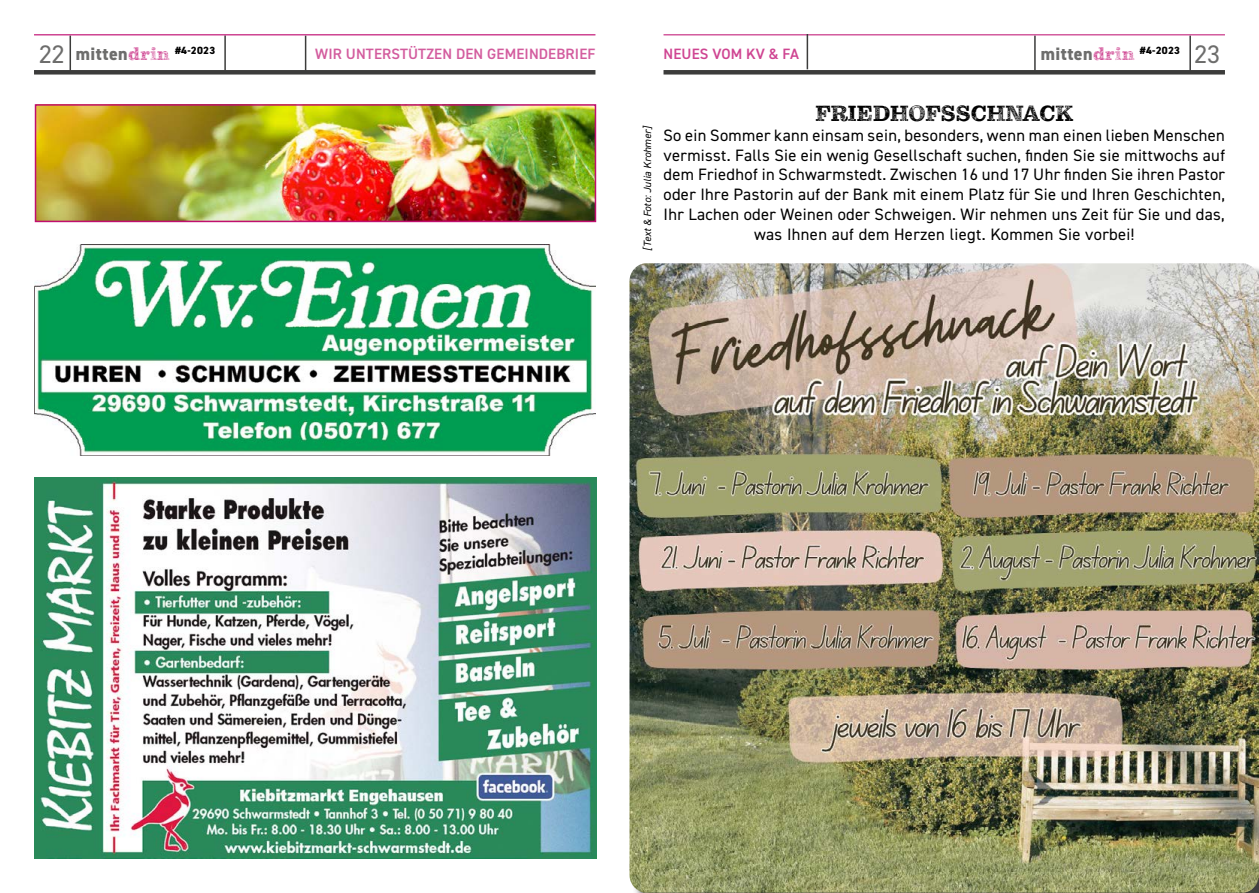
<style>
.page{position:relative;width:1259px;height:893px;background:#fff}
.page>*{position:absolute;margin:0;border:0;box-sizing:border-box;transform-origin:0 0}
.t1{font:25.5px "DIN2014";color:#6d6d6c}
.t2{font:22.5px "Pulpo Rust 75";color:#000}
.t3{font:800 18px "DIN2014";letter-spacing:.025em;color:#6d6d6c}
.t4{font:16.5px/19.8px "DIN2014";letter-spacing:.02em;color:#000;text-align:center}
.t5{font:600 15px "DIN2014";letter-spacing:.01em;color:#d35c9e}
.t6{font:600 15px "DIN2014";letter-spacing:.01em;color:#cf4592}
.t7{font:800 10.5px "DIN2014";letter-spacing:.025em;color:#000}
.t8{font:italic 10.5px "DIN2014";color:#000}
.s1{font-family:"Pulpo Rust 50";font-weight:400;color:#cf4592}
.s2{font-size:18px;color:#6d6d6c}
.s3{font-family:"Pulpo Rust 50";font-weight:400;font-size:18px;color:#cf4592}
</style>
<div class="page">
<hr style="left:70px;top:35px;width:1px;height:36px;background:#3c3c3b">
<hr style="left:224px;top:35px;width:2px;height:36px;background:#3c3c3b">
<div style="left:34px;top:70px;width:561px;height:5px;background:#3c3c3b"></div>
<hr style="left:1034px;top:35px;width:1px;height:36px;background:#3c3c3b">
<hr style="left:1189px;top:35px;width:2px;height:36px;background:#3c3c3b">
<div style="left:663px;top:70px;width:562px;height:5px;background:#3c3c3b"></div>
<hr style="left:34px;top:34px;width:561px;height:2px;background:#cf4592">
<hr style="left:663px;top:34px;width:562px;height:2px;background:#d35c9e">
<hr style="left:806px;top:34px;width:2px;height:35px;background:#3c3c3b">
<hr style="left:305px;top:36px;width:1px;height:35px;background:#3c3c3b">
<img style="left:34px;top:245px;width:561px;height:210px">
<img style="left:35px;top:478px;width:561px;height:381px">
<img style="left:629px;top:263px;width:630px;height:630px">
<img style="left:38px;top:107px;width:555px;height:112px">
<div style="left:35px;top:104px;width:561px;height:118px;border:2px solid #c00e6f"></div>
<h1 class="t1" style="left:39px;top:38px;width:27px">22</h1>
<p class="t3" style="left:1040px;top:42px;width:95px">mitten<span class="s1">drin</span></p>
<h1 class="t1" style="left:1194px;top:38px;width:27px">23</h1>
<p class="t5" style="left:315px;top:44px;width:282px">WIR UNTERSTÜTZEN DEN GEMEINDEBRIEF</p>
<p class="t6" style="left:663px;top:44px;width:137px">NEUES VOM KV &amp; FA</p>
<p class="t7" style="left:1140px;top:44px;width:42px">#4-2023</p>
<p class="t7" style="left:76px;top:44px;width:141px"><span class="s2">mitten</span><span class="s3">drin</span> #4-2023</p>
<p class="t8" style="left:641px;top:251px;width:127px;rotate:-90deg">[Text &amp; Foto: Julia Krohmer]</p>
<h2 class="t2" style="left:815px;top:100px;width:259px">FRIEDHOFSSCHNACK</h2>
<p class="t4" style="left:663px;top:125px;width:563px">So ein Sommer kann einsam sein, besonders, wenn man einen lieben Menschen vermisst. Falls Sie ein wenig Gesellschaft suchen, finden Sie sie mittwochs auf dem Friedhof in Schwarmstedt. Zwischen 16 und 17 Uhr finden Sie ihren Pastor oder Ihre Pastorin auf der Bank mit einem Platz für Sie und Ihren Geschichten, Ihr Lachen oder Weinen oder Schweigen. Wir nehmen uns Zeit für Sie und das, was Ihnen auf dem Herzen liegt. Kommen Sie vorbei!</p>
</div>
